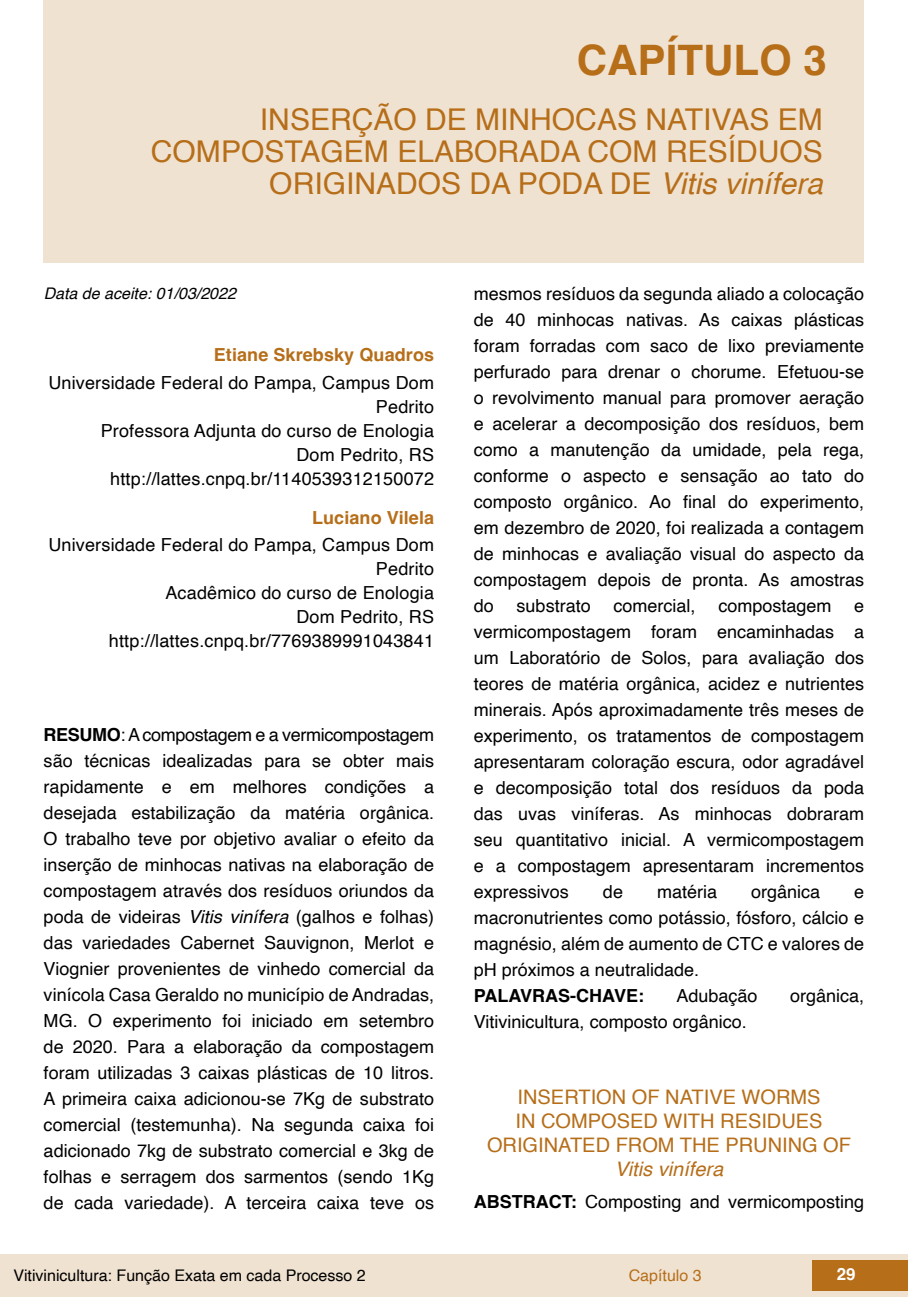
<style>
.page{position:relative;width:908px;height:1304px;background:#fff}
.page>*{position:absolute;margin:0;border:0;box-sizing:border-box;transform-origin:0 0}
.t1{font:700 42px "Helvetica";color:#b66e19}
.t2{font:30px/32px "Helvetica";color:#b66e19;text-align:right}
.t3{font:20px/24px "Helvetica";color:#b66e19;text-align:center}
.t4{font:italic 20px "Helvetica";color:#b66e19}
.t5{font:18px/26px "Helvetica";color:#000;text-align:justify}
.t6{font:700 18px "Helvetica";letter-spacing:.005em;color:#b66e19}
.t7{font:700 18px "Helvetica";color:#000}
.t8{font:700 16.8px "Helvetica";color:#fff}
.t9{font:16px "Helvetica";color:#000}
.t10{font:italic 16px "Helvetica";color:#000}
.t11{font:16px "Helvetica";color:#b66e19}
.s1{font-style:italic}
.s2{font-weight:700}
</style>
<div class="page">
<div style="left:0;top:1254px;width:906px;height:43px;background:#f0e2d1"></div>
<div style="left:812px;top:1261px;width:95px;height:30px;background:#b66e19"></div>
<div style="left:44px;top:0;width:819px;height:263px;background:#f0e2d1"></div>
<h1 class="t1" style="left:576px;top:35px;width:251px">CAPÍTULO 3</h1>
<h2 class="t2" style="left:151px;top:104px;width:673px">INSERÇÃO DE MINHOCAS NATIVAS EM<br>COMPOSTAGEM ELABORADA COM RESÍDUOS<br>ORIGINADOS DA PODA DE <span class="s1">Vitis vinífera</span></h2>
<p class="t10" style="left:44px;top:280px;width:194px">Data de aceite: 01/03/2022</p>
<p class="t6" style="left:214px;top:344px;width:222px">Etiane Skrebsky Quadros</p>
<p class="t5" style="left:48px;top:371px;width:387px;line-height:24px;text-align:right">Universidade Federal do Pampa, Campus Dom<br>Pedrito<br>Professora Adjunta do curso de Enologia<br>Dom Pedrito, RS http://lattes.cnpq.br/1140539312150072</p>
<p class="t6" style="left:312px;top:507px;width:123px">Luciano Vilela</p>
<p class="t5" style="left:48px;top:534px;width:387px;line-height:24px;text-align:right">Universidade Federal do Pampa, Campus Dom<br>Pedrito<br>Acadêmico do curso de Enologia<br>Dom Pedrito, RS http://lattes.cnpq.br/7769389991043841</p>
<p class="t5" style="left:44px;top:723px;width:392px"><span class="s2">RESUMO</span>: A compostagem e a vermicompostagem são técnicas idealizadas para se obter mais rapidamente e em melhores condições a desejada estabilização da matéria orgânica.<br>O trabalho teve por objetivo avaliar o efeito da inserção de minhocas nativas na elaboração de compostagem através dos resíduos oriundos da poda de videiras <span class="s1">Vitis vinífera</span> (galhos e folhas) das variedades Cabernet Sauvignon, Merlot e Viognier provenientes de vinhedo comercial da vinícola Casa Geraldo no município de Andradas, MG. O experimento foi iniciado em setembro de 2020. Para a elaboração da compostagem foram utilizadas 3 caixas plásticas de 10 litros.<br>A primeira caixa adicionou-se 7Kg de substrato comercial (testemunha). Na segunda caixa foi adicionado 7kg de substrato comercial e 3kg de folhas e serragem dos sarmentos (sendo 1Kg de cada variedade). A terceira caixa teve os</p>
<p class="t5" style="left:473px;top:281px;width:392px">mesmos resíduos da segunda aliado a colocação de 40 minhocas nativas. As caixas plásticas foram forradas com saco de lixo previamente perfurado para drenar o chorume. Efetuou-se o revolvimento manual para promover aeração e acelerar a decomposição dos resíduos, bem como a manutenção da umidade, pela rega, conforme o aspecto e sensação ao tato do composto orgânico. Ao final do experimento, em dezembro de 2020, foi realizada a contagem de minhocas e avaliação visual do aspecto da compostagem depois de pronta. As amostras do</p>
<p class="t5" style="left:516px;top:593px;width:76px">substrato</p>
<p class="t5" style="left:613px;top:593px;width:84px">comercial,</p>
<p class="t5" style="left:718px;top:593px;width:115px">compostagem</p>
<p class="t5" style="left:473px;top:593px;width:392px;text-indent:380px">e vermicompostagem foram encaminhadas a um Laboratório de Solos, para avaliação dos teores de matéria orgânica, acidez e nutrientes minerais. Após aproximadamente três meses de experimento, os tratamentos de compostagem apresentaram coloração escura, odor agradável e decomposição total dos resíduos da poda das uvas viníferas. As minhocas dobraram seu quantitativo inicial. A vermicompostagem e a compostagem apresentaram incrementos expressivos</p>
<p class="t5" style="left:602px;top:879px;width:22px">de</p>
<p class="t5" style="left:656px;top:879px;width:62px">matéria</p>
<p class="t5" style="left:750px;top:879px;width:71px">orgânica</p>
<p class="t5" style="left:473px;top:879px;width:392px;text-indent:380px">e macronutrientes como potássio, fósforo, cálcio e magnésio, além de aumento de CTC e valores de pH próximos a neutralidade.</p>
<p class="t7" style="left:473px;top:984px;width:172px">PALAVRAS-CHAVE:</p>
<p class="t5" style="left:676px;top:983px;width:83px">Adubação</p>
<p class="t5" style="left:789px;top:983px;width:76px">orgânica,</p>
<p class="t5" style="left:473px;top:1009px;width:274px">Vitivinicultura, composto orgânico.</p>
<p class="t3" style="left:487px;top:1086px;width:365px">INSERTION OF NATIVE WORMS<br>IN COMPOSED WITH RESIDUES<br>ORIGINATED FROM THE PRUNING OF</p>
<p class="t4" style="left:614px;top:1153px;width:110px">Vitis vinífera</p>
<p class="t5" style="left:473px;top:1189px;width:392px"><span class="s2">ABSTRACT:</span> Composting and vermicomposting</p>
<p class="t9" style="left:14px;top:1263px;width:353px">Vitivinicultura: Função Exata em cada Processo 2</p>
<p class="t11" style="left:628px;top:1263px;width:74px">Capítulo 3</p>
<p class="t8" style="left:836px;top:1264px;width:20px">29</p>
</div>
